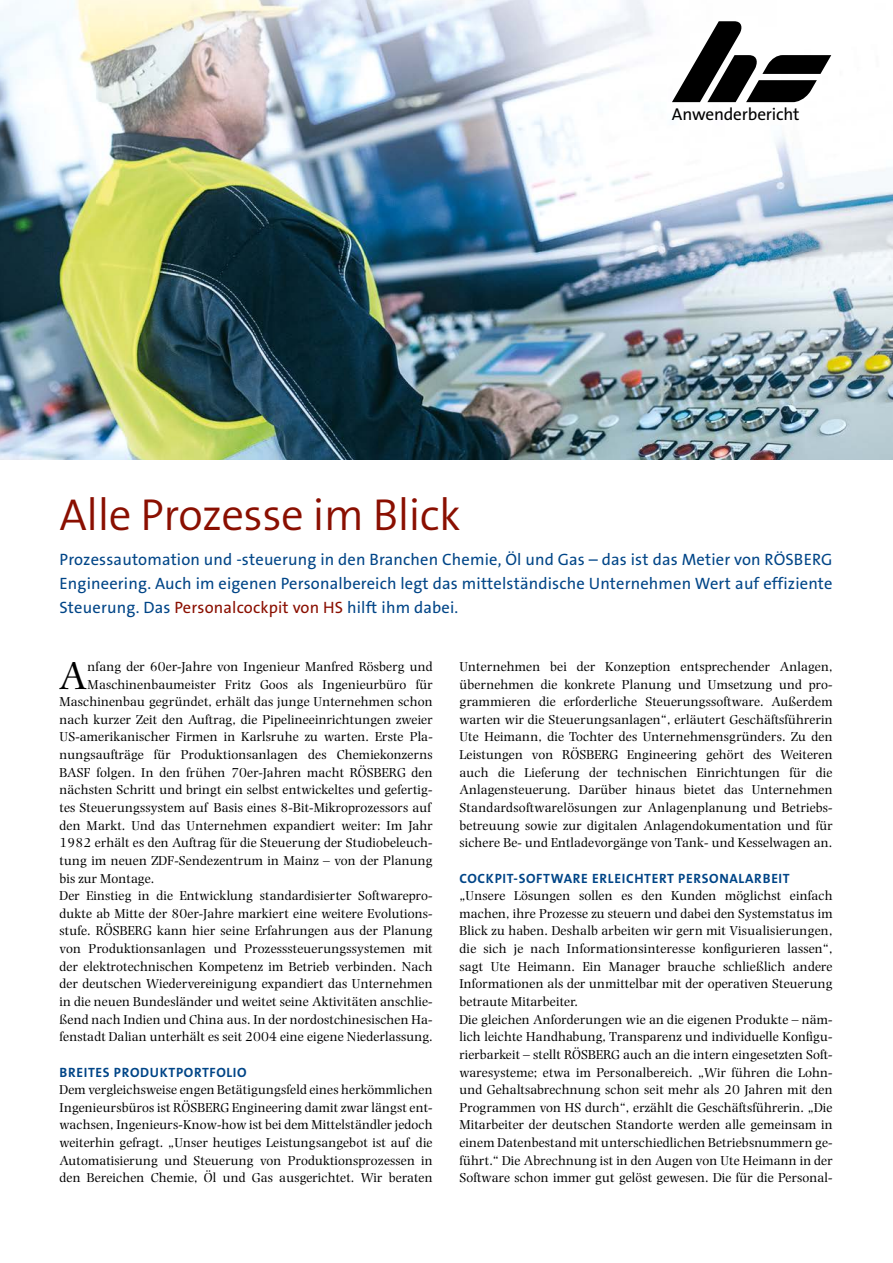
<style>
.page{position:relative;width:893px;height:1263px;background:#fff}
.page>*{position:absolute;margin:0;border:0;box-sizing:border-box;transform-origin:0 0}
.t1{font:300 45px "The Sans B4";letter-spacing:-.01em;color:#8a0f01}
.t2{font:40.2px "Photina MT Std";color:#000}
.t3{font:17.25px "The Sans B5 Plain";letter-spacing:-.01em;color:#000}
.t4{font:16.5px/24px "The Sans B5 Plain";letter-spacing:.01em;color:#004587;text-align:justify}
.t5{font:13.5px/17.7px "Photina MT Std";letter-spacing:.01em;color:#000;text-align:justify}
.t6{font:700 13.5px "The Sans B7";letter-spacing:.05em;color:#004587}
.s1{color:#8a0f01}
</style>
<div class="page">
<img style="left:0;top:0;width:893px;height:459px">
<svg style="left:672px;top:21px;width:159px;height:81px"></svg>
<h1 class="t1" style="left:60px;top:491px;width:403px">Alle Prozesse im Blick</h1>
<p class="t3" style="left:672px;top:106px;width:129px">Anwenderbericht</p>
<p class="t4" style="left:60px;top:548px;width:774px">Prozessautomation und -steuerung in den Branchen Chemie, Öl und Gas – das ist das Metier von RÖSBERG Engineering. Auch im eigenen Personalbereich legt das mittelständische Unternehmen Wert auf effiziente Steuerung. Das <span class="s1">Personalcockpit von HS</span> hilft ihm dabei.</p>
<h2 class="t2" style="left:59px;top:652px;width:30px">A</h2>
<p class="t5" style="left:88px;top:658px;width:347px">nfang der 60er-Jahre von Ingenieur Manfred Rösberg und</p>
<p class="t5" style="left:88px;top:675px;width:347px">Maschinenbaumeister Fritz Goos als Ingenieurbüro für</p>
<p class="t5" style="left:60px;top:693px;width:375px">Maschinenbau gegründet, erhält das junge Unternehmen schon</p>
<p class="t5" style="left:60px;top:711px;width:375px">nach kurzer Zeit den Auftrag, die Pipelineeinrichtungen zweier</p>
<p class="t5" style="left:60px;top:728px;width:375px">US-amerikanischer Firmen in Karlsruhe zu warten. Erste Pla-</p>
<p class="t5" style="left:60px;top:746px;width:375px">nungsaufträge für Produktionsanlagen des Chemiekonzerns</p>
<p class="t5" style="left:60px;top:763px;width:375px">BASF folgen. In den frühen 70er-Jahren macht RÖSBERG den</p>
<p class="t5" style="left:60px;top:781px;width:375px">nächsten Schritt und bringt ein selbst entwickeltes und gefertig-</p>
<p class="t5" style="left:60px;top:799px;width:373px">tes Steuerungssystem auf Basis eines 8-Bit-Mikroprozessors auf</p>
<p class="t5" style="left:60px;top:816px;width:375px">den Markt. Und das Unternehmen expandiert weiter: Im Jahr</p>
<p class="t5" style="left:60px;top:834px;width:375px">1982 erhält es den Auftrag für die Steuerung der Studiobeleuch-</p>
<p class="t5" style="left:60px;top:852px;width:375px">tung im neuen ZDF-Sendezentrum in Mainz – von der Planung</p>
<p class="t5" style="left:60px;top:869px;width:96px">bis zur Montage.</p>
<p class="t5" style="left:60px;top:887px;width:375px">Der Einstieg in die Entwicklung standardisierter Softwarepro-</p>
<p class="t5" style="left:60px;top:904px;width:375px">dukte ab Mitte der 80er-Jahre markiert eine weitere Evolutions-</p>
<p class="t5" style="left:60px;top:922px;width:375px">stufe. RÖSBERG kann hier seine Erfahrungen aus der Planung</p>
<p class="t5" style="left:60px;top:940px;width:375px">von Produktionsanlagen und Prozesssteuerungssystemen mit</p>
<p class="t5" style="left:60px;top:957px;width:375px">der elektrotechnischen Kompetenz im Betrieb verbinden. Nach</p>
<p class="t5" style="left:60px;top:975px;width:375px">der deutschen Wiedervereinigung expandiert das Unternehmen</p>
<p class="t5" style="left:60px;top:993px;width:375px">in die neuen Bundesländer und weitet seine Aktivitäten anschlie-</p>
<p class="t5" style="left:60px;top:1010px;width:375px">ßend nach Indien und China aus. In der nordostchinesischen Ha-</p>
<p class="t5" style="left:60px;top:1028px;width:375px">fenstadt Dalian unterhält es seit 2004 eine eigene Niederlassung.</p>
<p class="t6" style="left:60px;top:1065px;width:189px">BREITES PRODUKTPORTFOLIO</p>
<p class="t5" style="left:60px;top:1081px;width:375px">Dem vergleichsweise engen Betätigungsfeld eines herkömmlichen Ingenieursbüros ist RÖSBERG Engineering damit zwar längst ent&shy;wachsen, Ingenieurs-Know-how ist bei dem Mittelständler jedoch weiterhin gefragt. „Unser heutiges Leistungsangebot ist auf die Automatisierung und Steuerung von Produktionsprozessen in den Bereichen Chemie, Öl und Gas ausgerichtet. Wir beraten</p>
<p class="t5" style="left:459px;top:658px;width:375px">Unternehmen bei der Konzeption entsprechender Anlagen, übernehmen die konkrete Planung und Umsetzung und pro&shy;grammieren die erforderliche Steuerungssoftware. Außerdem warten wir die Steuerungsanlagen“, erläutert Geschäftsführerin Ute Heimann, die Tochter des Unternehmensgründers. Zu den Leistungen von RÖSBERG Engineering gehört des Weiteren auch die Lieferung der technischen Einrichtungen für die Anlagensteuerung. Darüber hinaus bietet das Unternehmen Standardsoftwarelösungen zur Anlagenplanung und Betriebs&shy;betreuung sowie zur digitalen Anlagendokumentation und für sichere Be- und Entladevorgänge von Tank- und Kesselwagen an.</p>
<p class="t6" style="left:459px;top:871px;width:332px">COCKPIT-SOFTWARE ERLEICHTERT PERSONALARBEIT</p>
<p class="t5" style="left:459px;top:887px;width:375px;text-align:left">„Unsere Lösungen sollen es den Kunden möglichst einfach machen, ihre Prozesse zu steuern und dabei den Systemstatus im Blick zu haben. Deshalb arbeiten wir gern mit Visualisierungen, die sich je nach Informationsinteresse konfigurieren lassen“, sagt Ute Heimann. Ein Manager brauche schließlich andere Informationen als der unmittelbar mit der operativen Steuerung betraute Mitarbeiter.<br>Die gleichen Anforderungen wie an die eigenen Produkte – näm&shy;lich leichte Handhabung, Transparenz und individuelle Konfigu&shy;rierbarkeit – stellt RÖSBERG auch an die intern eingesetzten Soft&shy;waresysteme; etwa im Personalbereich. „Wir führen die Lohn&shy;und Gehaltsabrechnung schon seit mehr als 20 Jahren mit den Programmen von HS durch“, erzählt die Geschäftsführerin. „Die Mitarbeiter der deutschen Standorte werden alle gemeinsam in einem Datenbestand mit unterschiedlichen Betriebsnummern ge&shy;führt.“ Die Abrechnung ist in den Augen von Ute Heimann in der Software schon immer gut gelöst gewesen. Die für die Personal-</p>
</div>
